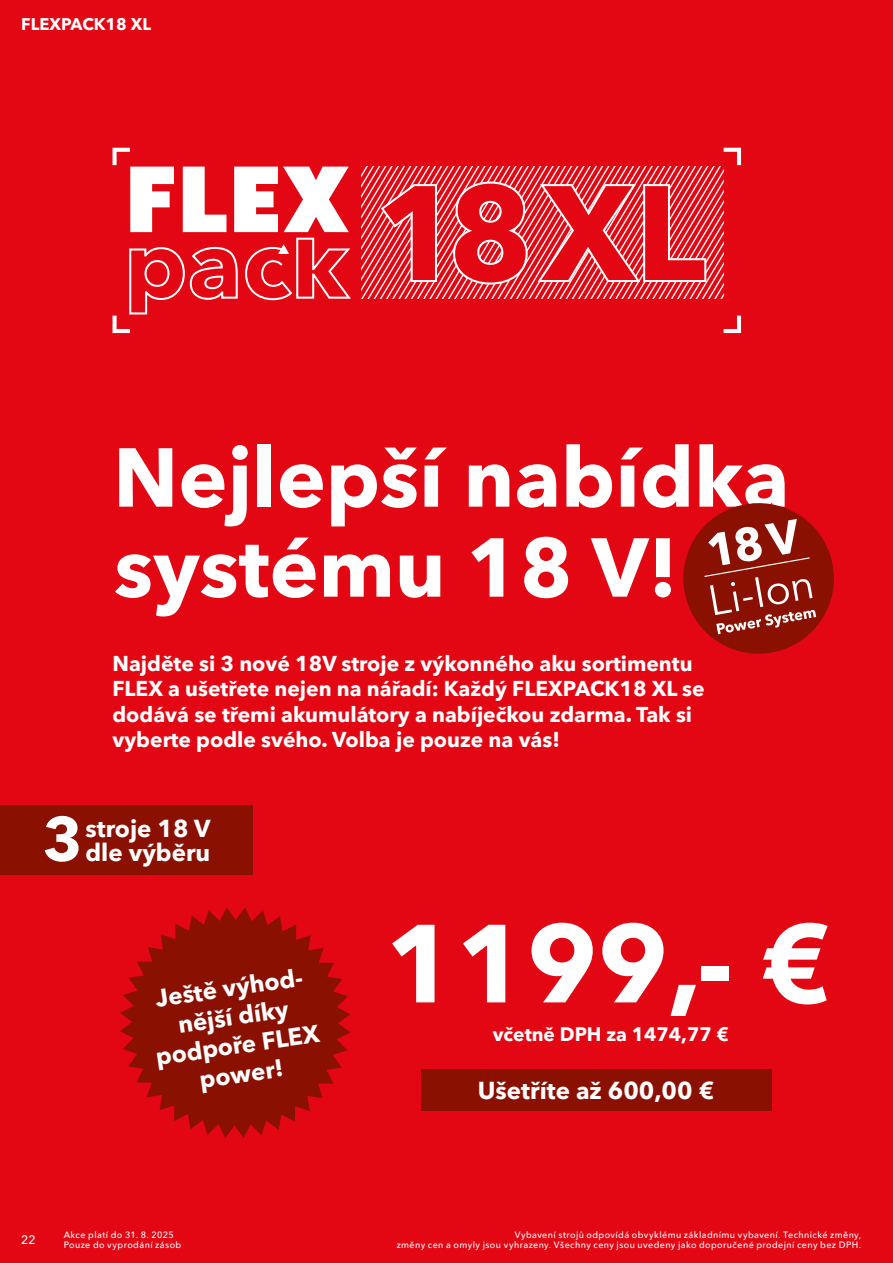
<style>
.page{position:relative;width:893px;height:1263px;background:#e30613}
.page>*{position:absolute;margin:0;border:0;box-sizing:border-box;transform-origin:0 0}
.t1{font:700 109.65px "Avenir Next W1 G";color:#fff}
.t2{font:700 82.5px/90px "Avenir Next W1 G";color:#fff}
.t3{font:700 61.5px "Avenir Next W1 G";color:#fff}
.t4{font:700 24px/28.8px "Avenir Next W1 G";color:#fff;text-align:center}
.t5{font:700 21px/25.2px "Avenir Next W1 G";color:#fff}
.t6{font:700 19.2px "Avenir Next W1 G";color:#fff}
.t7{font:700 16.5px "Avenir Next W1 G";color:#fff}
.t8{font:500 12px "Avenir Next W1 G";color:#fff}
.t9{font:500 9px/10.8px "Avenir Next W1 G";letter-spacing:.045em;color:#fff;text-align:right}
</style>
<div class="page">
<svg style="left:112px;top:148px;width:629px;height:185px"></svg>
<svg style="left:120px;top:907px;width:230px;height:231px;fill:#8a1002"></svg>
<div style="left:0;top:805px;width:252px;height:69px;background:#8a1002"></div>
<svg style="left:683px;top:503px;width:151px;height:151px"></svg>
<div style="left:421px;top:1069px;width:350px;height:42px;background:#8a1002"></div>
<h3 class="t7" style="left:21px;top:11px;width:131px">FLEXPACK18 XL</h3>
<h2 class="t2" style="left:113px;top:426px;width:678px">Nejlepší nabídka systému 18 V!</h2>
<h3 class="t5" style="left:112px;top:649px;width:594px">Najděte si 3 nové 18V stroje z výkonného aku sortimentu FLEX a ušetřete nejen na nářadí: Každý FLEXPACK18 XL se dodává se třemi akumulátory a nabíječkou zdarma. Tak si vyberte podle svého. Volba je pouze na vás!</h3>
<h3 class="t3" style="left:43px;top:790px;width:41px">3</h3>
<h3 class="t4" style="left:86px;top:814px;width:126px;line-height:24px;text-align:left">stroje 18 V dle výběru</h3>
<h3 class="t4" style="left:146px;top:983px;width:174px;rotate:-8deg">Ještě výhod&shy;nější díky podpoře FLEX power!</h3>
<h1 class="t1" style="left:385px;top:876px;width:448px">1199,- €</h1>
<h3 class="t6" style="left:493px;top:1019px;width:238px">včetně DPH za 1474,77 €</h3>
<h3 class="t4" style="left:478px;top:1075px;width:238px">Ušetříte až 600,00 €</h3>
<h3 class="t8" style="left:21px;top:1230px;width:16px">22</h3>
<p class="t9" style="left:397px;top:1228px;width:466px">Vybavení strojů odpovídá obvyklému základnímu vybavení. Technické změny,<br>změny cen a omyly jsou vyhrazeny. Všechny ceny jsou uvedeny jako doporučené prodejní ceny bez DPH.</p>
<p class="t9" style="left:64px;top:1228px;width:119px;text-align:left">Akce platí do 31. 8. 2025<br>Pouze do vyprodání zásob</p>
</div>
